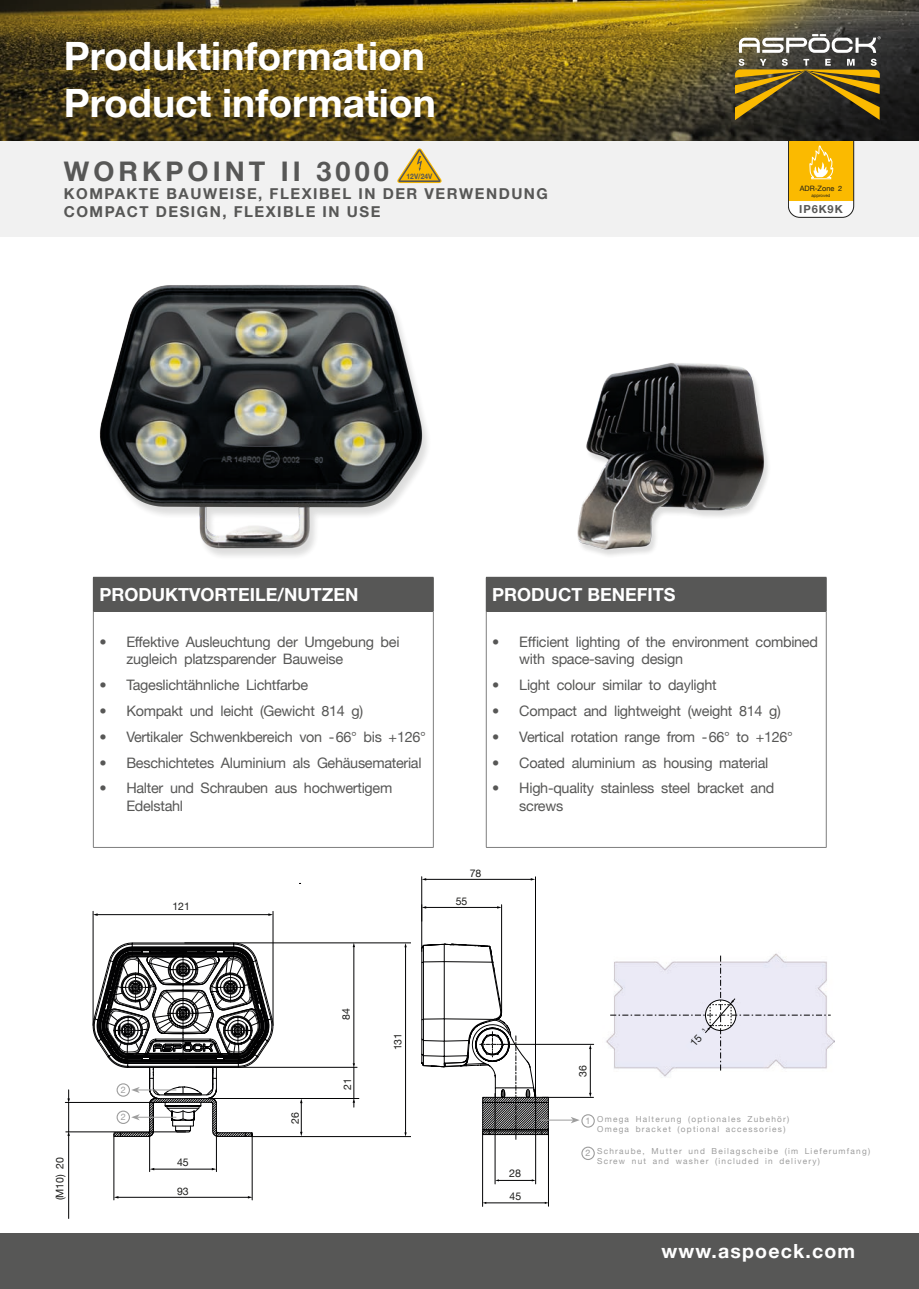
<style>
.page{position:relative;width:919px;height:1289px;background:#fff}
.page>*{position:absolute;margin:0;border:0;box-sizing:border-box;transform-origin:0 0}
.t1{font:700 39px "Helvetica Neue";color:#fff}
.Headline1{font:700 27px "Helvetica Neue";letter-spacing:.15em;color:#575756}
.t2{font:700 19.5px "Helvetica Neue";letter-spacing:.06em;color:#fff}
.Subline{font:700 18px "Helvetica Neue";color:#fff}
.Headline1-2{font:700 15px "Helvetica Neue";letter-spacing:.1em;color:#575756}
.t3{font:14.4px/17.2px "Helvetica Neue";letter-spacing:-.02em;color:#575756}
.t4{font:700 11.1px "Helvetica Neue";letter-spacing:.09em;color:#575756}
.t5{font:10.8px "Helvetica Neue";color:#1d1d1b}
.t6{font:10.5px "Helvetica Neue";color:#1d1d1b}
.Headline1-3{font:9px "Helvetica Neue";color:#9d9d9d}
.Headline1-4{font:8.25px/9.9px "Helvetica Neue";letter-spacing:.15em;color:#9d9d9d}
.t7{font:700 7.5px "Helvetica Neue";color:#575756;scale:.89 1}
.t8{font:7.35px "Helvetica Neue";color:#1d1d1b}
.t9{font:6px "Helvetica Neue";color:#020203}
.t10{font:4.35px "Helvetica Neue";color:#1d1d1b}
</style>
<div class="page">
<div style="left:0;top:140px;width:918px;height:97px;background:#f1f1f1"></div>
<div style="left:0;top:1233px;width:918px;height:55px;background:#575756"></div>
<svg style="left:788px;top:140px;width:65px;height:77px"></svg>
<svg style="left:397px;top:149px;width:45px;height:34px"></svg>
<img style="left:92px;top:284px;width:273px;height:318px">
<img style="left:577px;top:363px;width:191px;height:193px">
<hr style="left:273px;top:911px;width:1px;height:114px;background:#020203">
<hr style="left:185px;top:942px;width:226px;height:1px;background:#020203">
<hr style="left:251px;top:1136px;width:160px;height:1px;background:#020203">
<hr style="left:405px;top:946px;width:1px;height:187px;background:#020203">
<hr style="left:149px;top:1129px;width:1px;height:42px;background:#020203">
<hr style="left:216px;top:1126px;width:1px;height:45px;background:#020203">
<hr style="left:153px;top:1168px;width:60px;height:1px;background:#020203">
<hr style="left:66px;top:1131px;width:119px;height:1px;background:#020203">
<hr style="left:65px;top:1102px;width:102px;height:1px;background:#020203">
<hr style="left:68px;top:1134px;width:1px;height:84px;background:#020203">
<svg style="left:67px;top:1089px;width:3px;height:46px"></svg>
<hr style="left:114px;top:1134px;width:1px;height:65px;background:#020203">
<hr style="left:252px;top:1134px;width:1px;height:65px;background:#020203">
<hr style="left:118px;top:1196px;width:131px;height:1px;background:#020203">
<hr style="left:185px;top:1098px;width:174px;height:1px;background:#020203">
<hr style="left:301px;top:1102px;width:1px;height:30px;background:#020203">
<hr style="left:195px;top:1067px;width:162px;height:1px;background:#020203">
<hr style="left:353px;top:946px;width:1px;height:118px;background:#020203">
<svg style="left:352px;top:942px;width:3px;height:5px"></svg>
<hr style="left:353px;top:1067px;width:1px;height:31px;background:#020203">
<svg style="left:352px;top:1099px;width:3px;height:8px"></svg>
<svg style="left:365px;top:286px;width:127px;height:667px"></svg>
<div style="left:93px;top:577px;width:340px;height:34px;background:#575756"></div>
<hr style="left:93px;top:611px;width:1px;height:236px;background:#7e7e7e">
<hr style="left:433px;top:611px;width:1px;height:236px;background:#7e7e7e">
<hr style="left:93px;top:847px;width:340px;height:1px;background:#7e7e7e">
<hr style="left:433px;top:577px;width:1px;height:34px;background:#575756">
<div style="left:486px;top:577px;width:340px;height:34px;background:#575756"></div>
<hr style="left:486px;top:611px;width:1px;height:236px;background:#7e7e7e">
<hr style="left:826px;top:611px;width:1px;height:236px;background:#7e7e7e">
<hr style="left:486px;top:847px;width:340px;height:1px;background:#7e7e7e">
<hr style="left:826px;top:577px;width:1px;height:34px;background:#575756">
<img style="left:0;top:0;width:918px;height:140px">
<svg style="left:738px;top:34px;width:142px;height:19px"></svg>
<svg style="left:735px;top:59px;width:144px;height:61px;background:#675624"></svg>
<svg style="left:92px;top:751px;width:181px;height:386px"></svg>
<div style="left:117px;top:1110px;width:13px;height:13px;border:1px solid #9d9d9d;border-radius:50%"></div>
<svg style="left:421px;top:789px;width:174px;height:418px"></svg>
<div style="left:581px;top:1114px;width:13px;height:13px;border:1px solid #9d9d9d;border-radius:50%"></div>
<div style="left:581px;top:1146px;width:13px;height:13px;border:1px solid #9d9d9d;border-radius:50%"></div>
<svg style="left:610px;top:955px;width:220px;height:116px;background:#e8e7f1"></svg>
<p class="t1" style="left:64px;top:32px;width:363px">Produktinformation</p>
<p class="t1" style="left:64px;top:79px;width:373px">Product information</p>
<p class="Headline1" style="left:64px;top:155px;width:326px">WORKPOINT II 3000</p>
<p class="t7" style="left:406px;top:171px;width:30px">12V/24V</p>
<p class="Headline1-2" style="left:64px;top:184px;width:485px">KOMPAKTE BAUWEISE, FLEXIBEL IN DER VERWENDUNG</p>
<p class="Headline1-2" style="left:64px;top:202px;width:318px">COMPACT DESIGN, FLEXIBLE IN USE</p>
<p class="t8" style="left:799px;top:184px;width:44px">ADR-Zone 2</p>
<p class="t10" style="left:811px;top:193px;width:20px">approved</p>
<p class="t4" style="left:799px;top:202px;width:45px">IP6K9K</p>
<p class="Subline" style="left:99px;top:583px;width:261px">PRODUKTVORTEILE/NUTZEN</p>
<p class="t3" style="left:126px;top:633px;width:275px;text-indent:-27px">• Effektive Ausleuchtung der Umgebung bei zugleich platzsparender Bauweise</p>
<p class="t3" style="left:99px;top:676px;width:210px">• Tageslichtähnliche Lichtfarbe</p>
<p class="t3" style="left:99px;top:702px;width:265px">• Kompakt und leicht (Gewicht 814 g)</p>
<p class="t3" style="left:99px;top:728px;width:328px">• Vertikaler Schwenkbereich von -66° bis +126°</p>
<p class="t3" style="left:99px;top:753px;width:324px">• Beschichtetes Aluminium als Gehäusematerial</p>
<p class="t3" style="left:126px;top:779px;width:267px;text-indent:-27px">• Halter und Schrauben aus hochwertigem<br>Edelstahl</p>
<p class="t6" style="left:172px;top:899px;width:19px">121</p>
<p class="Subline" style="left:492px;top:583px;width:185px">PRODUCT BENEFITS</p>
<p class="t3" style="left:519px;top:633px;width:300px;text-indent:-27px">• Efficient lighting of the environment combined with space-saving design</p>
<p class="t3" style="left:492px;top:676px;width:226px">• Light colour similar to daylight</p>
<p class="t3" style="left:492px;top:702px;width:290px">• Compact and lightweight (weight 814 g)</p>
<p class="t3" style="left:492px;top:728px;width:302px">• Vertical rotation range from -66° to +126°</p>
<p class="t3" style="left:492px;top:753px;width:278px">• Coated aluminium as housing material</p>
<p class="t3" style="left:519px;top:779px;width:256px;text-indent:-27px">• High-quality stainless steel bracket and screws</p>
<p class="t6" style="left:469px;top:866px;width:13px">78</p>
<p class="t6" style="left:456px;top:894px;width:13px">55</p>
<p class="t6" style="left:54px;top:1200px;width:45px;rotate:-90deg">(M10) 20</p>
<p class="t6" style="left:340px;top:1019px;width:13px;rotate:-90deg">84</p>
<p class="t6" style="left:391px;top:1050px;width:19px;rotate:-90deg">131</p>
<p class="t6" style="left:576px;top:1077px;width:13px;rotate:-90deg">36</p>
<p class="t9" style="left:688px;top:1041px;width:22px;rotate:-50deg">15 mm</p>
<p class="t6" style="left:341px;top:1089px;width:13px;rotate:-90deg">21</p>
<p class="Headline1-3" style="left:121px;top:1084px;width:7px">2</p>
<p class="Headline1-3" style="left:121px;top:1111px;width:7px">2</p>
<p class="Headline1-4" style="left:597px;top:1114px;width:193px">Omega Halterung (optionales Zubehör)<br>Omega bracket (optional accessories)</p>
<p class="Headline1-4" style="left:597px;top:1146px;width:274px">Schraube, Mutter und Beilagscheibe (im Lieferumfang)<br>Screw nut and washer (included in delivery)</p>
<p class="t6" style="left:289px;top:1124px;width:13px;rotate:-90deg">26</p>
<p class="Headline1-3" style="left:585px;top:1115px;width:7px">1</p>
<p class="Headline1-3" style="left:585px;top:1147px;width:7px">2</p>
<p class="t6" style="left:177px;top:1156px;width:13px">45</p>
<p class="t6" style="left:177px;top:1185px;width:13px">93</p>
<p class="t5" style="left:509px;top:1166px;width:13px">28</p>
<p class="t6" style="left:509px;top:1189px;width:13px">45</p>
<h3 class="t2" style="left:661px;top:1238px;width:195px">www.aspoeck.com</h3>
</div>
